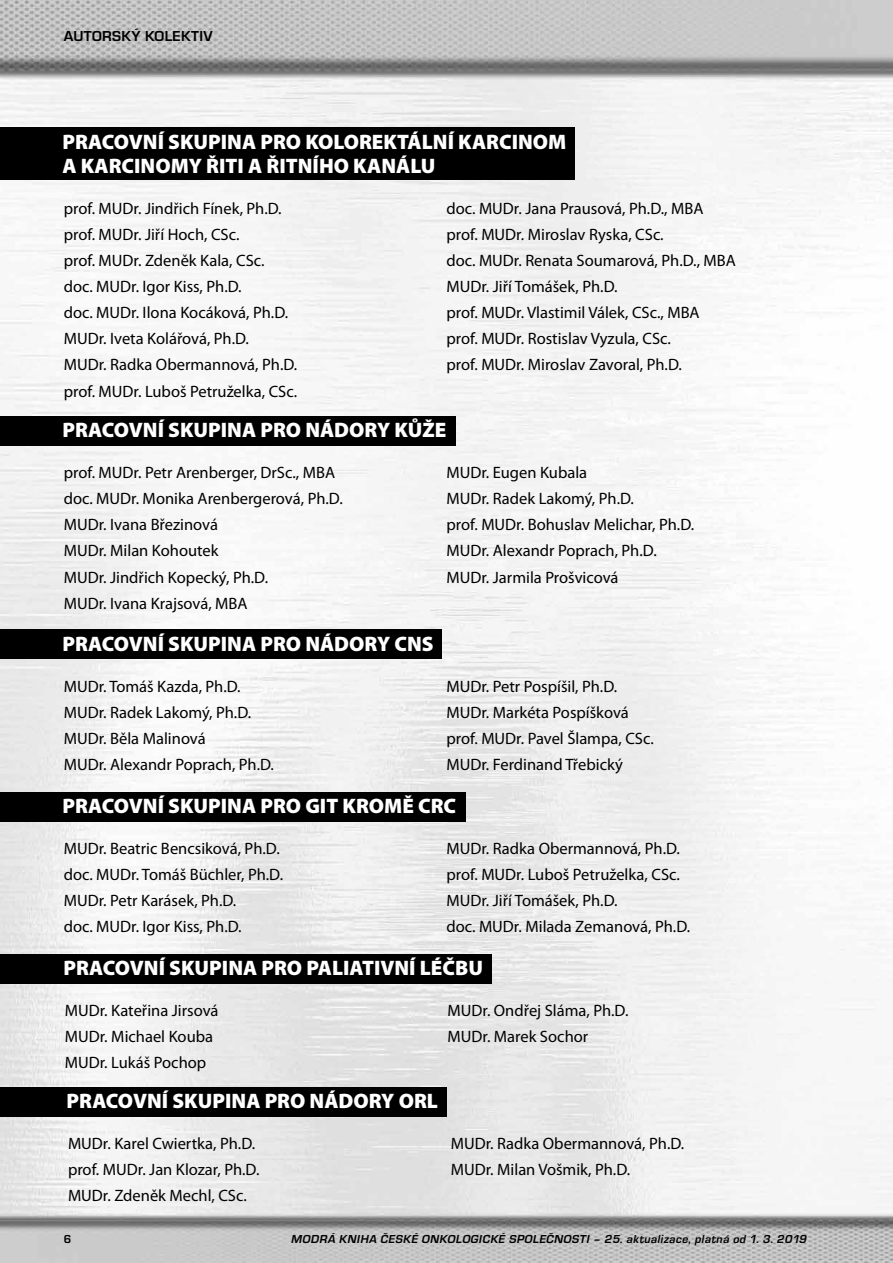
<style>
.page{position:relative;width:893px;height:1263px;background:#fff}
.page>*{position:absolute;margin:0;border:0;box-sizing:border-box;transform-origin:0 0}
.t1{font:900 21px/24px "Myriad Pro";color:#fff}
.t2{font:16.5px/26.1px "Myriad Pro";color:#000}
.t3{font:700 15px "Eurostile TOT";letter-spacing:.025em;color:#000}
.t4{font:italic 700 12px "Eurostile TOT";color:#000}
.t5{font:700 12px "Eurostile TOT";color:#000}
</style>
<div class="page">
<img style="left:0;top:0;width:893px;height:1263px">
<div style="left:0;top:128px;width:575px;height:52px;background:#000"></div>
<div style="left:0;top:792px;width:465px;height:29px;background:#000"></div>
<div style="left:0;top:629px;width:441px;height:30px;background:#000"></div>
<div style="left:0;top:416px;width:455px;height:30px;background:#000"></div>
<div style="left:0;top:954px;width:492px;height:30px;background:#000"></div>
<div style="left:0;top:1087px;width:446px;height:29px;background:#000"></div>
<p class="t3" style="left:64px;top:28px;width:150px">AUTORSKÝ KOLEKTIV</p>
<p class="t1" style="left:62px;top:130px;width:506px">PRACOVNÍ SKUPINA PRO KOLOREKTÁLNÍ KARCINOM<br>A KARCINOMY ŘITI A ŘITNÍHO KANÁLU</p>
<p class="t2" style="left:64px;top:195px;width:235px">prof. MUDr. Jindřich Fínek, Ph.D. prof. MUDr. Jiří Hoch, CSc.<br>prof. MUDr. Zdeněk Kala, CSc. doc. MUDr. Igor Kiss, Ph.D.<br>doc. MUDr. Ilona Kocáková, Ph.D.<br>MUDr. Iveta Kolářová, Ph.D.<br>MUDr. Radka Obermannová, Ph.D. prof. MUDr. Luboš Petruželka, CSc.</p>
<p class="t2" style="left:446px;top:195px;width:291px">doc. MUDr. Jana Prausová, Ph.D., MBA prof. MUDr. Miroslav Ryska, CSc.<br>doc. MUDr. Renata Soumarová, Ph.D., MBA MUDr. Jiří Tomášek, Ph.D.<br>prof. MUDr. Vlastimil Válek, CSc., MBA<br>prof. MUDr. Rostislav Vyzula, CSc.<br>prof. MUDr. Miroslav Zavoral, Ph.D.</p>
<p class="t1" style="left:62px;top:418px;width:386px">PRACOVNÍ SKUPINA PRO NÁDORY KŮŽE</p>
<p class="t2" style="left:64px;top:460px;width:280px">prof. MUDr. Petr Arenberger, DrSc., MBA doc. MUDr. Monika Arenbergerová, Ph.D.<br>MUDr. Ivana Březinová<br>MUDr. Milan Kohoutek<br>MUDr. Jindřich Kopecký, Ph.D.<br>MUDr. Ivana Krajsová, MBA</p>
<p class="t2" style="left:446px;top:460px;width:249px">MUDr. Eugen Kubala<br>MUDr. Radek Lakomý, Ph.D.<br>prof. MUDr. Bohuslav Melichar, Ph.D.<br>MUDr. Alexandr Poprach, Ph.D.<br>MUDr. Jarmila Prošvicová</p>
<p class="t1" style="left:62px;top:632px;width:373px">PRACOVNÍ SKUPINA PRO NÁDORY CNS</p>
<p class="t2" style="left:64px;top:673px;width:212px">MUDr. Tomáš Kazda, Ph.D.<br>MUDr. Radek Lakomý, Ph.D.<br>MUDr. Běla Malinová<br>MUDr. Alexandr Poprach, Ph.D.</p>
<p class="t2" style="left:446px;top:673px;width:209px">MUDr. Petr Pospíšil, Ph.D.<br>MUDr. Markéta Pospíšková prof. MUDr. Pavel Šlampa, CSc.<br>MUDr. Ferdinand Třebický</p>
<p class="t1" style="left:62px;top:794px;width:395px">PRACOVNÍ SKUPINA PRO GIT KROMĚ CRC</p>
<p class="t2" style="left:64px;top:835px;width:221px">MUDr. Beatric Bencsiková, Ph.D. doc. MUDr. Tomáš Büchler, Ph.D.<br>MUDr. Petr Karásek, Ph.D.<br>doc. MUDr. Igor Kiss, Ph.D.</p>
<p class="t2" style="left:446px;top:835px;width:245px">MUDr. Radka Obermannová, Ph.D. prof. MUDr. Luboš Petruželka, CSc.<br>MUDr. Jiří Tomášek, Ph.D.<br>doc. MUDr. Milada Zemanová, Ph.D.</p>
<p class="t1" style="left:63px;top:956px;width:421px">PRACOVNÍ SKUPINA PRO PALIATIVNÍ LÉČBU</p>
<p class="t2" style="left:65px;top:998px;width:155px">MUDr. Kateřina Jirsová<br>MUDr. Michael Kouba<br>MUDr. Lukáš Pochop</p>
<p class="t2" style="left:448px;top:998px;width:182px">MUDr. Ondřej Sláma, Ph.D.<br>MUDr. Marek Sochor</p>
<p class="t1" style="left:67px;top:1089px;width:373px">PRACOVNÍ SKUPINA PRO NÁDORY ORL</p>
<p class="t2" style="left:68px;top:1130px;width:193px">MUDr. Karel Cwiertka, Ph.D. prof. MUDr. Jan Klozar, Ph.D.<br>MUDr. Zdeněk Mechl, CSc.</p>
<p class="t2" style="left:451px;top:1130px;width:235px">MUDr. Radka Obermannová, Ph.D.<br>MUDr. Milan Vošmik, Ph.D.</p>
<p class="t5" style="left:64px;top:1233px;width:9px">6</p>
<p class="t4" style="left:291px;top:1233px;width:519px">MODRÁ KNIHA ČESKÉ ONKOLOGICKÉ SPOLEČNOSTI – 25. aktualizace, platná od 1. 3. 2019</p>
</div>
